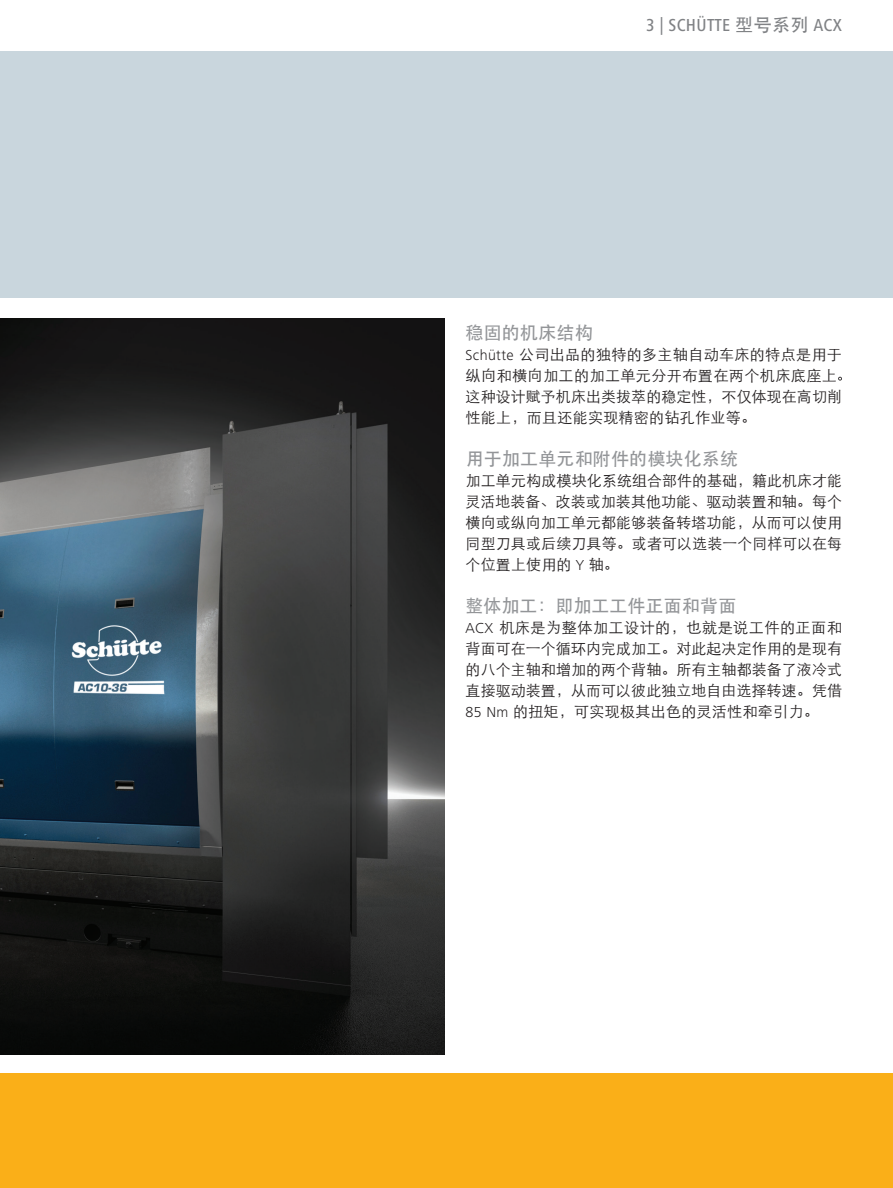
<style>
.page{position:relative;width:893px;height:1188px;background:#fff}
.page>*{position:absolute;margin:0;border:0;box-sizing:border-box;transform-origin:0 0}
.SC_anleser_12pt_bloc{font:500 18px "ST Heiti SC";letter-spacing:.01em;color:#939598}
.SC_Kopf_Pagina_li{font:500 condensed 18px "Frutiger Next LT";letter-spacing:.02em;color:#808285}
.SC_fließtext_10pt_bl{font:500 18px "ST Heiti SC";letter-spacing:.01em;color:#939598}
.SC_fließtext_10pt_bl-2{font:300 15px/21px "ST Heiti SC";letter-spacing:.02em;color:#231f20;text-align:justify}
.s1{font-family:"ST Heiti SC";font-stretch:normal}
.s2{font-family:"Frutiger Next LT"}
</style>
<div class="page">
<div style="left:0;top:1074px;width:893px;height:114px;background:#faaf18"></div>
<div style="left:0;top:51px;width:893px;height:247px;background:#c9d6dd"></div>
<img style="left:0;top:319px;width:444px;height:735px">
<svg style="left:838px;top:377px;width:4px;height:4px"></svg>
<p class="SC_Kopf_Pagina_li" style="left:646px;top:15px;width:197px">3 | SCHÜTTE <span class="s1">型号系列</span> ACX</p>
<p class="SC_anleser_12pt_bloc" style="left:466px;top:322px;width:129px">稳固的机床结构</p>
<p class="SC_fließtext_10pt_bl-2" style="left:466px;top:342px;width:378px;text-align:left"><span class="s2">Schütte</span> 公司出品的独特的多主轴自动车床的特点是用于纵向和横向加工的加工单元分开布置在两个机床底座上这种设计赋予机床出类拔萃的稳定性，不仅体现在高切削性能上，而且还能实现精密的钻孔作业等。</p>
<p class="SC_fließtext_10pt_bl" style="left:466px;top:448px;width:274px">用于加工单元和附件的模块化系统</p>
<p class="SC_fließtext_10pt_bl-2" style="left:466px;top:468px;width:378px">加工单元构成模块化系统组合部件的基础，籍此机床才能灵活地装备、改装或加装其他功能、驱动装置和轴。每个横向或纵向加工单元都能够装备转塔功能，从而可以使用同型刀具或后续刀具等。或者可以选装一个同样可以在每个位置上使用的 <span class="s2">Y</span> 轴。</p>
<p class="SC_anleser_12pt_bloc" style="left:466px;top:595px;width:272px">整体加工：即加工工件正面和背面</p>
<p class="SC_fließtext_10pt_bl-2" style="left:466px;top:615px;width:378px"><span class="s2">ACX</span> 机床是为整体加工设计的，也就是说工件的正面和背面可在一个循环内完成加工。对此起决定作用的是现有的八个主轴和增加的两个背轴。所有主轴都装备了液冷式直接驱动装置，从而可以彼此独立地自由选择转速。凭借<span class="s2">85 Nm</span> 的扭矩，可实现极其出色的灵活性和牵引力。</p>
</div>
